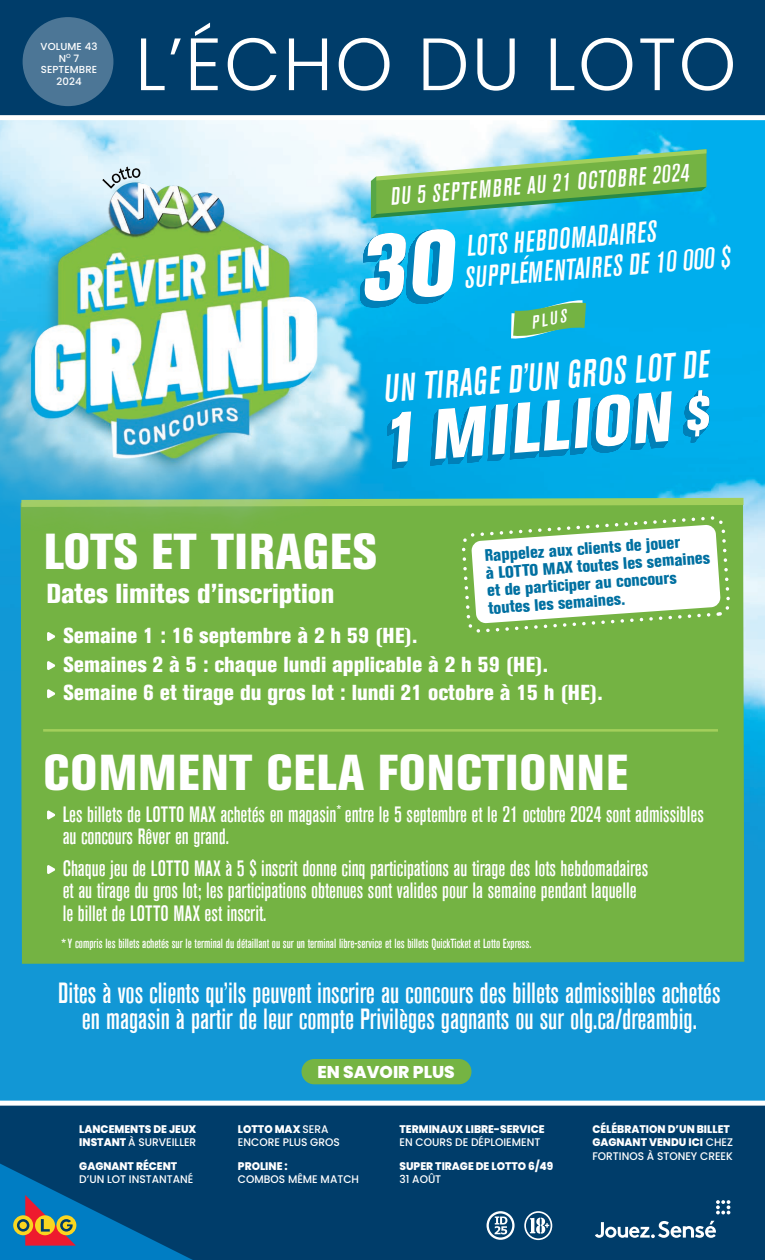
<style>
.page{position:relative;width:765px;height:1260px;background:#fff}
.page>*{position:absolute;margin:0;border:0;box-sizing:border-box;transform-origin:0 0}
.t1{font:300 73.88px "Poppins";letter-spacing:.03em;color:#fff}
.t2{font:italic 800 condensed 70px "Akzidenz Grotesk BE";color:#fff}
.t3{font:800 condensed 50px "Akzidenz Grotesk BE";letter-spacing:.02em;color:#fff}
.t4{font:italic 500 condensed 38.75px "Akzidenz Grotesk BE";color:#fff}
.t5{font:italic 500 condensed 29.62px/30.8px "Akzidenz Grotesk BE";color:#fff}
.t6{font:500 condensed 29.12px/25.8px "Akzidenz Grotesk BE";color:#fff;text-align:center}
.t7{font:800 condensed 27.25px "Akzidenz Grotesk BE";color:#fff}
.t8{font:italic 500 condensed 24.75px "Akzidenz Grotesk BE";color:#fff}
.t9{font:500 condensed 22.12px/22.1px "Akzidenz Grotesk BE";color:#fff}
.t10{font:800 condensed 21.5px/28.6px "Akzidenz Grotesk BE";color:#fff}
.t11{font:800 17.12px "Poppins";color:#fff}
.t12{font:800 condensed 16.5px/17.6px "Akzidenz Grotesk BE";color:#0070a1}
.t13{font:500 condensed 13.25px "Akzidenz Grotesk BE";color:#fff}
.t14{font:800 11px/13.2px "Poppins";color:#fff;scale:.96 1}
.t15{font:500 11px/13.2px "Poppins";color:#fff;scale:.96 1}
.t16{font:500 10.12px/11.8px "Poppins";letter-spacing:.01em;color:#fff;text-align:center}
.s1{font-size:47.12px}
.s2{font-weight:500}
.s3{font-weight:800}
</style>
<div class="page">
<img style="left:0;top:120px;width:765px;height:981px">
<div style="left:21px;top:507px;width:723px;height:457px;background:#74b343"></div>
<svg style="left:419px;top:498px;width:325px;height:9px;background:#94c85b"></svg>
<svg style="left:419px;top:149px;width:287px;height:69px;background:#66bb8b"></svg>
<svg style="left:459px;top:514px;width:274px;height:121px"></svg>
<svg style="left:430px;top:391px;width:242px;height:75px;background:#0092cc"></svg>
<svg style="left:683px;top:390px;width:27px;height:53px"></svg>
<svg style="left:47px;top:632px;width:8px;height:9px"></svg>
<svg style="left:47px;top:661px;width:8px;height:9px"></svg>
<svg style="left:47px;top:689px;width:8px;height:10px"></svg>
<svg style="left:47px;top:810px;width:8px;height:10px"></svg>
<svg style="left:47px;top:865px;width:8px;height:9px"></svg>
<hr style="left:43px;top:729px;width:675px;height:3px;background:#a3cf5b">
<img style="left:0;top:122px;width:419px;height:455px">
<div style="left:0;top:1102px;width:765px;height:158px;background:#003d6a"></div>
<div style="left:0;top:0;width:765px;height:119px;background:#003d6a"></div>
<svg style="left:0;top:1164px;width:193px;height:96px"></svg>
<div style="left:0;top:1101px;width:765px;height:5px;background:#fff"></div>
<div style="left:0;top:115px;width:765px;height:5px;background:#fff"></div>
<div style="left:301px;top:1059px;width:171px;height:25px;background:#75b443;border-radius:13px"></div>
<svg style="left:716px;top:1200px;width:14px;height:14px"></svg>
<svg style="left:595px;top:1221px;width:121px;height:17px"></svg>
<svg style="left:487px;top:1211px;width:28px;height:29px"></svg>
<div style="left:524px;top:1211px;width:28px;height:29px;border:2px solid #fff;border-radius:50%"></div>
<svg style="left:530px;top:1218px;width:19px;height:16px"></svg>
<div style="left:23px;top:17px;width:90px;height:89px;background:#4c7696;border-radius:50%"></div>
<svg style="left:359px;top:228px;width:97px;height:80px;background:#0993c9"></svg>
<svg style="left:511px;top:300px;width:75px;height:40px;background:#52b588"></svg>
<p class="t16" style="left:41px;top:41px;width:58px">VOLUME 43<br>N<sup>O</sup> 7<br>SEPTEMBRE<br>2024</p>
<p class="t1" style="left:135px;top:21px;width:603px">L’ÉCHO DU LOTO</p>
<p class="t8" style="left:389px;top:184px;width:301px;rotate:-5deg">DU 5 SEPTEMBRE AU 21 OCTOBRE 2024</p>
<p class="t5" style="left:461px;top:231px;width:268px;rotate:-4deg">LOTS HEBDOMADAIRES<br>SUPPLÉMENTAIRES DE 10 000 $</p>
<p class="t4" style="left:381px;top:366px;width:328px;rotate:-4deg">UN TIRAGE D’UN GROS LOT DE</p>
<p class="t2" style="left:379px;top:397px;width:329px;rotate:-4deg">1 MILLION <span class="s1">$</span></p>
<p class="t3" style="left:44px;top:523px;width:334px">LOTS ET TIRAGES</p>
<p class="t7" style="left:47px;top:578px;width:290px">Dates limites d’inscription</p>
<p class="t10" style="left:63px;top:621px;width:541px">Semaine 1 : 16 septembre à 2 h 59 (HE).<br>Semaines 2 à 5 : chaque lundi applicable à 2 h 59 (HE).<br>Semaine 6 et tirage du gros lot : lundi 21 octobre à 15 h (HE).</p>
<p class="t12" style="left:484px;top:547px;width:226px;rotate:-4deg">Rappelez aux clients de jouer<br>à LOTTO MAX toutes les semaines et de participer au concours toutes les semaines.</p>
<p class="t3" style="left:43px;top:744px;width:586px">COMMENT CELA FONCTIONNE</p>
<p class="t9" style="left:63px;top:803px;width:643px">Les billets de LOTTO MAX achetés en magasin<sup>*</sup> entre le 5 septembre et le 21 octobre 2024 sont admissibles au concours Rêver en grand.</p>
<p class="t9" style="left:63px;top:858px;width:587px">Chaque jeu de LOTTO MAX à 5 $ inscrit donne cinq participations au tirage des lots hebdomadaires et au tirage du gros lot; les participations obtenues sont valides pour la semaine pendant laquelle le billet de LOTTO MAX est inscrit.</p>
<p class="t13" style="left:61px;top:936px;width:471px">*Y compris les billets achetés sur le terminal du détaillant ou sur un terminal libre-service et les billets QuickTicket et Lotto Express.</p>
<p class="t6" style="left:58px;top:981px;width:664px">Dites à vos clients qu’ils peuvent inscrire au concours des billets admissibles achetés en magasin à partir de leur compte Privilèges gagnants ou sur olg.ca/dreambig.</p>
<p class="t11" style="left:318px;top:1062px;width:139px">EN SAVOIR PLUS</p>
<p class="t14" style="left:79px;top:1123px;width:124px">LANCEMENTS DE JEUX<br>INSTANT <span class="s2">À SURVEILLER</span></p>
<p class="t14" style="left:238px;top:1123px;width:96px">LOTTO MAX <span class="s2">SERA</span></p>
<p class="t14" style="left:399px;top:1123px;width:153px">TERMINAUX LIBRE-SERVICE<br><span class="s2">EN COURS DE DÉPLOIEMENT</span></p>
<p class="t15" style="left:238px;top:1136px;width:108px">ENCORE PLUS GROS</p>
<p class="t15" style="left:238px;top:1160px;width:128px"><span class="s3">PROLINE :<br></span>COMBOS MÊME MATCH</p>
<p class="t14" style="left:399px;top:1160px;width:162px">SUPER TIRAGE DE LOTTO 6/49<br><span class="s2">31 AOÛT</span></p>
<p class="t15" style="left:79px;top:1160px;width:120px"><span class="s3">GAGNANT RÉCENT<br></span>D’UN LOT INSTANTANÉ</p>
<p class="t14" style="left:592px;top:1123px;width:148px">CÉLÉBRATION D’UN BILLET<br>GAGNANT VENDU ICI <span class="s2">CHEZ<br>FORTINOS À STONEY CREEK</span></p>
</div>
